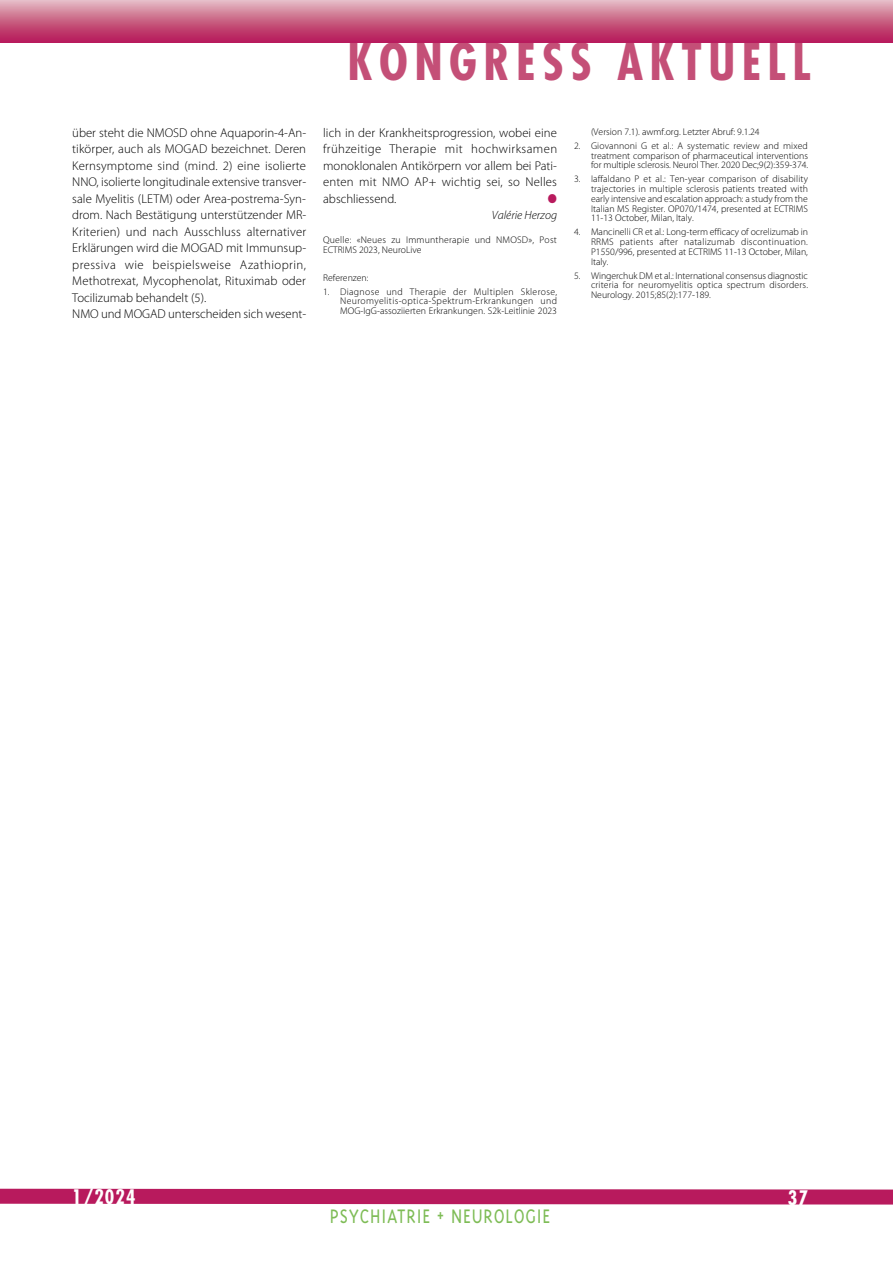
<style>
.page{position:relative;width:893px;height:1263px;background:#fff}
.page>*{position:absolute;margin:0;border:0;box-sizing:border-box;transform-origin:0 0}
.t1{font:700 condensed 49.5px "Futura";letter-spacing:.13em;color:#c44f77}
.t2{font:300 22.5px "Triplex";letter-spacing:.04em;color:#7ebc56;scale:.88 1}
.t3{font:700 condensed 19.5px "Futura";letter-spacing:.05em;color:#fff}
.t4{font:300 12.75px/16.5px "Myriad Pro";letter-spacing:.005em;color:#000}
.t5{font:12.75px "Zapf Dingbats";color:#b81a5d;scale:.9 1}
.t6{font:italic 300 12px "Myriad Pro";color:#000}
.t7{font:300 9.75px/9.8px "Myriad Pro";color:#000;text-align:justify}
.t8{font:300 9.75px/9.8px "Myriad Pro";letter-spacing:.02em;color:#000}
</style>
<div class="page">
<div style="left:0;top:0;width:893px;height:43px;background:linear-gradient(to bottom,#e2b7be,#b30f4f)"></div>
<svg style="left:0;top:1188px;width:893px;height:17px;background:#c0346f"></svg>
<h1 class="t1" style="left:347px;top:30px;width:465px">KONGRESS AKTUELL</h1>
<p class="t4" style="left:72px;top:124px;width:235px">über steht die NMOSD ohne Aquaporin-4-An&shy;tikörper, auch als MOGAD bezeichnet. Deren Kernsymptome sind (mind. 2) eine isolierte NNO, isolierte longitudinale extensive transver&shy;sale Myelitis (LETM) oder Area-postrema-Syn&shy;drom. Nach Bestätigung unterstützender MR-Kriterien) und nach Ausschluss alternativer Erklärungen wird die MOGAD mit Immunsup&shy;pressiva wie beispielsweise Azathioprin, Methotrexat, Mycophenolat, Rituximab oder Tocilizumab behandelt (5).<br>NMO und MOGAD unterscheiden sich wesent-</p>
<h3 class="t4" style="left:323px;top:124px;width:235px;text-align:justify">lich in der Krankheitsprogression, wobei eine frühzeitige Therapie mit hochwirksamen monoklonalen Antikörpern vor allem bei Pati&shy;enten mit NMO AP+ wichtig sei, so Nelles abschliessend.</h3>
<h3 class="t5" style="left:548px;top:192px;width:12px">●</h3>
<p class="t6" style="left:492px;top:209px;width:67px">Valérie Herzog</p>
<p class="t8" style="left:323px;top:235px;width:235px">Quelle: «Neues zu Immuntherapie und NMOSD», Post<br>ECTRIMS 2023, NeuroLive</p>
<p class="t7" style="left:323px;top:273px;width:47px">Referenzen:</p>
<p class="t7" style="left:340px;top:287px;width:218px;text-indent:-17px">1. Diagnose und Therapie der Multiplen Sklerose, Neuromyelitis-optica-Spektrum-Erkrankungen und MOG-IgG-assoziierten Erkrankungen. S2k-Leitlinie 2023</p>
<p class="t7" style="left:591px;top:127px;width:170px">(Version 7.1). awmf.org. Letzter Abruf: 9.1.24</p>
<p class="t7" style="left:591px;top:141px;width:219px;text-indent:-17px">2. Giovannoni G et al.: A systematic review and mixed treatment comparison of pharmaceutical interventions for multiple sclerosis. Neurol Ther. 2020 Dec;9(2):359-374.</p>
<p class="t7" style="left:591px;top:174px;width:218px;text-indent:-17px">3. Iaffaldano P et al.: Ten-year comparison of disability trajectories in multiple sclerosis patients treated with early intensive and escalation approach: a study from the Italian MS Register. OP070/1474, presented at ECTRIMS 11-13 October, Milan, Italy.</p>
<p class="t7" style="left:591px;top:227px;width:218px;text-indent:-17px">4. Mancinelli CR et al.: Long-term efficacy of ocrelizumab in RRMS patients after natalizumab discontinuation.<br>P1550/996, presented at ECTRIMS 11-13 October, Milan, Italy.</p>
<p class="t7" style="left:591px;top:271px;width:218px;text-indent:-17px">5. Wingerchuk DM et al.: International consensus diagnostic criteria for neuromyelitis optica spectrum disorders.<br>Neurology. 2015;85(2):177-189.</p>
<h3 class="t3" style="left:72px;top:1184px;width:65px">1/2024</h3>
<h3 class="t3" style="left:788px;top:1185px;width:22px">37</h3>
<h2 class="t2" style="left:330px;top:1203px;width:252px">PSYCHIATRIE + NEUROLOGIE</h2>
</div>
